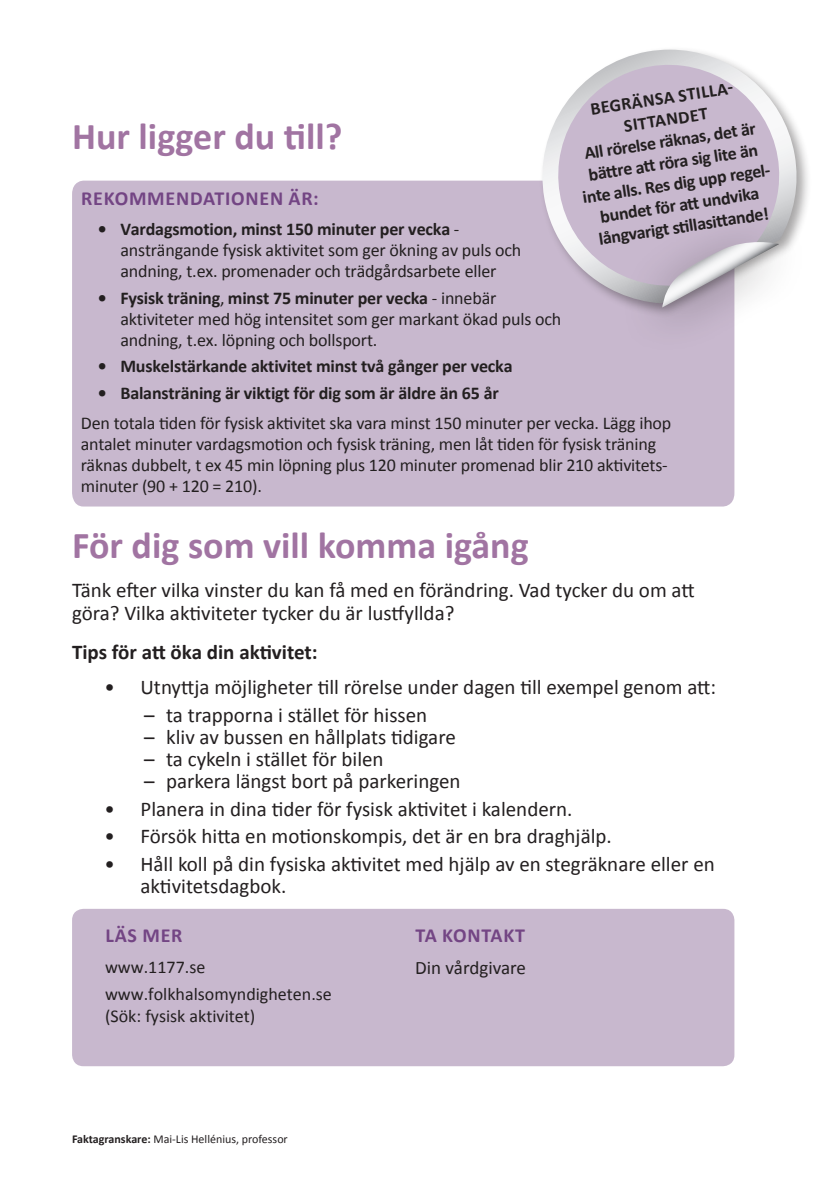
<style>
.page{position:relative;width:840px;height:1191px;background:#fff}
.page>*{position:absolute;margin:0;border:0;box-sizing:border-box;transform-origin:0 0}
.kapitelrubrik_-_lila{font:700 38px "Calibri";color:#a174a2}
.Brödtext_allmänt__sv{font:21px/22px "Calibri";color:#231f20}
.Brödtext_allmänt__sv-2{font:700 21px "Calibri";color:#231f20}
.rubrik_2_-_lila{font:700 20px "Calibri";letter-spacing:.04em;color:#734584}
.Brödtext_9_5_-_svart{font:700 20px "Calibri";letter-spacing:.04em;color:#734584}
.Brödtext_9_5_-_svart-2{font:19px "Calibri";color:#231f20}
.Brödtext_9_-_svart{font:18px/21px "Calibri";letter-spacing:-.01em;color:#231f20}
.cirkeltext{font:700 18px/21.4px "Calibri";letter-spacing:-.01em;color:#231f20}
.Brödtext_9_5_-_svart-3{font:18px/27.2px "Calibri";color:#231f20}
.fotnot{font:12px "Calibri";color:#231f20}
.s1{font-weight:700}
</style>
<div class="page">
<div style="left:72px;top:909px;width:662px;height:157px;background:#c8b8ce;border-radius:11px"></div>
<div style="left:72px;top:181px;width:662px;height:325px;background:#c8b8ce"></div>
<div style="left:538px;top:45px;width:273px;height:273px;background:#231f20;opacity:.4"></div>
<svg style="left:532px;top:50px;width:267px;height:253px"></svg>
<svg style="left:551px;top:58px;width:234px;height:228px;background:#d0c5d5"></svg>
<div style="left:618px;top:209px;width:193px;height:148px;background:#231f20;opacity:.4"></div>
<svg style="left:662px;top:242px;width:116px;height:65px"></svg>
<p class="cirkeltext" style="left:618px;top:94px;width:128px;text-indent:-30px;rotate:-9deg">BEGRÄNSA STILLA-<br>SITTANDET</p>
<p class="kapitelrubrik_-_lila" style="left:72px;top:112px;width:272px">Hur ligger du till?</p>
<p class="cirkeltext" style="left:582px;top:144px;width:174px;rotate:-9deg">All rörelse räknas, det är</p>
<p class="cirkeltext" style="left:586px;top:165px;width:173px;rotate:-9deg">bätt re att röra sig lite än</p>
<p class="cirkeltext" style="left:581px;top:188px;width:203px;rotate:-9deg">inte alls. Res dig upp regel-</p>
<p class="cirkeltext" style="left:598px;top:207px;width:162px;rotate:-9deg">bundet för att undvika</p>
<p class="rubrik_2_-_lila" style="left:81px;top:186px;width:239px">REKOMMENDATIONEN ÄR:</p>
<p class="Brödtext_9_-_svart" style="left:120px;top:218px;width:402px;text-indent:-22px"><span class="s1">• Vardagsmotion, minst 150 minuter per vecka</span> - ansträngande fysisk aktivitet som ger ökning av puls och andning, t.ex. promenader och trädgårdsarbete eller</p>
<p class="Brödtext_9_-_svart" style="left:120px;top:287px;width:442px;text-indent:-22px"><span class="s1">• Fysisk träning</span>, <span class="s1">minst 75 minuter per vecka</span> - innebär aktiviteter med hög intensitet som ger markant ökad puls och andning, t.ex. löpning och bollsport.</p>
<p class="cirkeltext" style="left:98px;top:355px;width:416px">• Muskelstärkande aktivitet minst två gånger per vecka</p>
<p class="cirkeltext" style="left:98px;top:382px;width:402px">• Balansträning är viktigt för dig som är äldre än 65 år</p>
<p class="Brödtext_9_-_svart" style="left:81px;top:412px;width:591px">Den totala tiden för fysisk aktivitet ska vara minst 150 minuter per vecka. Lägg ihop antalet minuter vardagsmotion och fysisk träning, men låt tiden för fysisk träning räknas dubbelt, t ex 45 min löpning plus 120 minuter promenad blir 210 aktivitets&shy;minuter (90 + 120 = 210).</p>
<p class="cirkeltext" style="left:597px;top:229px;width:173px;rotate:-9deg">långvarigt sti llasitt ande!</p>
<p class="kapitelrubrik_-_lila" style="left:72px;top:521px;width:458px">För dig som vill komma igång</p>
<p class="Brödtext_allmänt__sv" style="left:72px;top:579px;width:623px">Tänk efter vilka vinster du kan få med en förändring. Vad tycker du om att göra? Vilka aktiviteter tycker du är lustfyllda?</p>
<p class="Brödtext_allmänt__sv-2" style="left:72px;top:638px;width:247px">Tips för att öka din aktivitet:</p>
<p class="Brödtext_allmänt__sv" style="left:104px;top:676px;width:613px">• Utnyttja möjligheter till rörelse under dagen till exempel genom att:</p>
<p class="Brödtext_allmänt__sv" style="left:144px;top:704px;width:284px">– ta trapporna i stället för hissen</p>
<p class="Brödtext_allmänt__sv" style="left:144px;top:726px;width:313px">– kliv av bussen en hållplats tidigare</p>
<p class="Brödtext_allmänt__sv" style="left:144px;top:748px;width:241px">– ta cykeln i stället för bilen</p>
<p class="Brödtext_allmänt__sv" style="left:144px;top:770px;width:318px">– parkera längst bort på parkeringen</p>
<p class="Brödtext_allmänt__sv" style="left:104px;top:797px;width:469px">• Planera in dina tider för fysisk aktivitet i kalendern.</p>
<p class="Brödtext_allmänt__sv" style="left:104px;top:825px;width:508px">• Försök hitta en motionskompis, det är en bra draghjälp.</p>
<p class="Brödtext_allmänt__sv" style="left:140px;top:853px;width:575px;text-indent:-36px">• Håll koll på din fysiska aktivitet med hjälp av en stegräknare eller en aktivitetsdagbok.</p>
<p class="Brödtext_9_5_-_svart" style="left:105px;top:922px;width:78px">LÄS MER</p>
<p class="Brödtext_9_5_-_svart-3" style="left:105px;top:953px;width:228px">www.1177.se www.folkhalsomyndigheten.se</p>
<p class="Brödtext_9_5_-_svart-3" style="left:105px;top:1002px;width:152px">(Sök: fysisk aktivitet)</p>
<p class="rubrik_2_-_lila" style="left:415px;top:922px;width:111px">TA KONTAKT</p>
<p class="Brödtext_9_5_-_svart-2" style="left:415px;top:955px;width:112px">Din vårdgivare</p>
<p class="fotnot" style="left:72px;top:1131px;width:217px"><span class="s1">Faktagranskare:</span> Mai-Lis Hellénius, professor</p>
</div>
